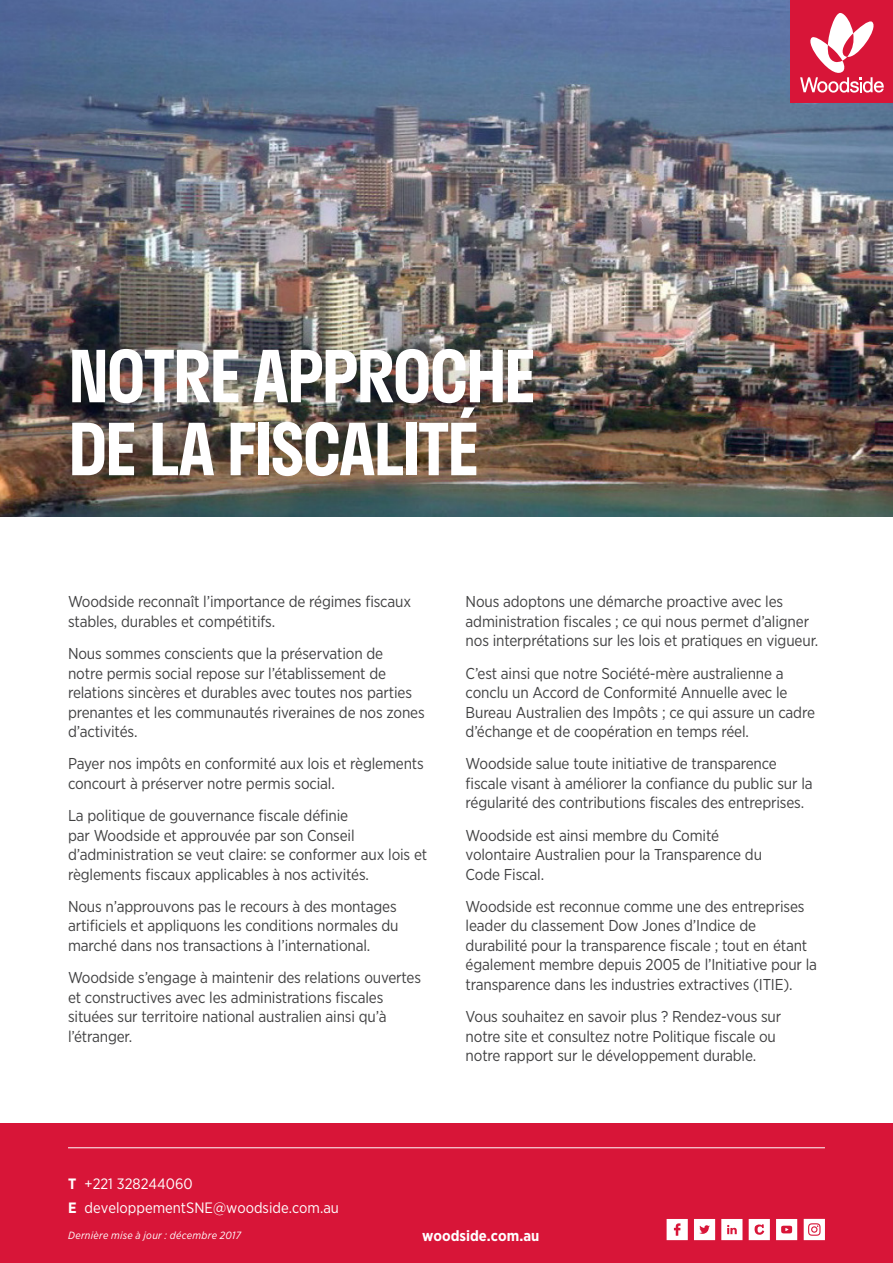
<style>
.page{position:relative;width:893px;height:1263px;background:#fff}
.page>*{position:absolute;margin:0;border:0;box-sizing:border-box;transform-origin:0 0}
.Cover_Page_H1{font:600 69.9px "Stratos";letter-spacing:-.03em;color:#fff}
.Body{font:15.75px/19.5px "Gotham Narrow";letter-spacing:-.01em;color:#414142}
.Body_Copy{font:15px "Gotham Narrow";color:#fff}
.Body_Copy-2{font:700 15px "Gotham Narrow";color:#fff}
.Body-2{font:italic 10.5px "Gotham Narrow";letter-spacing:.03em;color:#fff}
.s1{font-weight:700}
</style>
<div class="page">
<img style="left:0;top:0;width:893px;height:517px">
<div style="left:791px;top:0;width:102px;height:102px;background:#d81538"></div>
<svg style="left:800px;top:13px;width:84px;height:80px"></svg>
<div style="left:39px;top:316px;width:526px;height:193px;background:#231f20;opacity:.25"></div>
<div style="left:0;top:1124px;width:893px;height:139px;background:#d81538"></div>
<svg style="left:749px;top:1219px;width:21px;height:21px"></svg>
<svg style="left:667px;top:1219px;width:21px;height:21px"></svg>
<svg style="left:694px;top:1219px;width:21px;height:21px"></svg>
<svg style="left:776px;top:1219px;width:21px;height:21px"></svg>
<svg style="left:721px;top:1219px;width:21px;height:21px"></svg>
<svg style="left:804px;top:1219px;width:21px;height:21px"></svg>
<hr style="left:68px;top:1147px;width:757px;height:1px;background:#fff">
<p class="Cover_Page_H1" style="left:68px;top:320px;width:469px">NOTRE APPROCHE</p>
<p class="Cover_Page_H1" style="left:68px;top:393px;width:412px">DE LA FISCALITÉ</p>
<p class="Body" style="left:68px;top:592px;width:345px">Woodside reconnaît l’importance de régimes fiscaux stables, durables et compétitifs.</p>
<p class="Body" style="left:68px;top:643px;width:358px">Nous sommes conscients que la préservation de<br>notre permis social repose sur l’établissement de relations sincères et durables avec toutes nos parties prenantes et les communautés riveraines de nos zones d’activités.</p>
<p class="Body" style="left:68px;top:754px;width:357px">Payer nos impôts en conformité aux lois et règlements concourt à préserver notre permis social.</p>
<p class="Body" style="left:68px;top:805px;width:361px">La politique de gouvernance fiscale définie<br>par Woodside et approuvée par son Conseil d’administration se veut claire: se conformer aux lois et règlements fiscaux applicables à nos activités.</p>
<p class="Body" style="left:68px;top:896px;width:332px">Nous n’approuvons pas le recours à des montages artificiels et appliquons les conditions normales du marché dans nos transactions à l’international.</p>
<p class="Body" style="left:68px;top:967px;width:355px">Woodside s’engage à maintenir des relations ouvertes et constructives avec les administrations fiscales situées sur territoire national australien ainsi qu’à l’étranger.</p>
<p class="Body" style="left:466px;top:592px;width:354px">Nous adoptons une démarche proactive avec les administration fiscales ; ce qui nous permet d’aligner nos interprétations sur les lois et pratiques en vigueur.</p>
<p class="Body" style="left:466px;top:663px;width:351px">C’est ainsi que notre Société-mère australienne a conclu un Accord de Conformité Annuelle avec le Bureau Australien des Impôts ; ce qui assure un cadre d’échange et de coopération en temps réel.</p>
<p class="Body" style="left:466px;top:754px;width:349px">Woodside salue toute initiative de transparence fiscale visant à améliorer la confiance du public sur la régularité des contributions fiscales des entreprises.</p>
<p class="Body" style="left:466px;top:825px;width:255px">Woodside est ainsi membre du Comité</p>
<p class="Body" style="left:466px;top:844px;width:298px">volontaire Australien pour la Transparence du</p>
<p class="Body" style="left:466px;top:864px;width:80px">Code Fiscal.</p>
<p class="Body" style="left:466px;top:896px;width:340px">Woodside est reconnue comme une des entreprises</p>
<p class="Body" style="left:466px;top:916px;width:292px">leader du classement Dow Jones d’Indice de</p>
<p class="Body" style="left:466px;top:935px;width:343px">durabilité pour la transparence fiscale ; tout en étant</p>
<p class="Body" style="left:466px;top:955px;width:353px">également membre depuis 2005 de l’Initiative pour la</p>
<p class="Body" style="left:466px;top:974px;width:329px">transparence dans les industries extractives (ITIE).</p>
<p class="Body" style="left:466px;top:1006px;width:317px">Vous souhaitez en savoir plus ? Rendez-vous sur</p>
<p class="Body" style="left:466px;top:1026px;width:312px">notre site et consultez notre Politique fiscale ou</p>
<p class="Body" style="left:466px;top:1045px;width:292px">notre rapport sur le développement durable.</p>
<p class="Body_Copy" style="left:68px;top:1174px;width:126px"><span class="s1">T</span> +221 328244060</p>
<p class="Body_Copy" style="left:68px;top:1198px;width:272px"><span class="s1">E</span> developpementSNE@woodside.com.au</p>
<p class="Body-2" style="left:68px;top:1229px;width:174px">Dernière mise à jour : décembre 2017</p>
<p class="Body_Copy-2" style="left:422px;top:1226px;width:119px">woodside.com.au</p>
</div>
